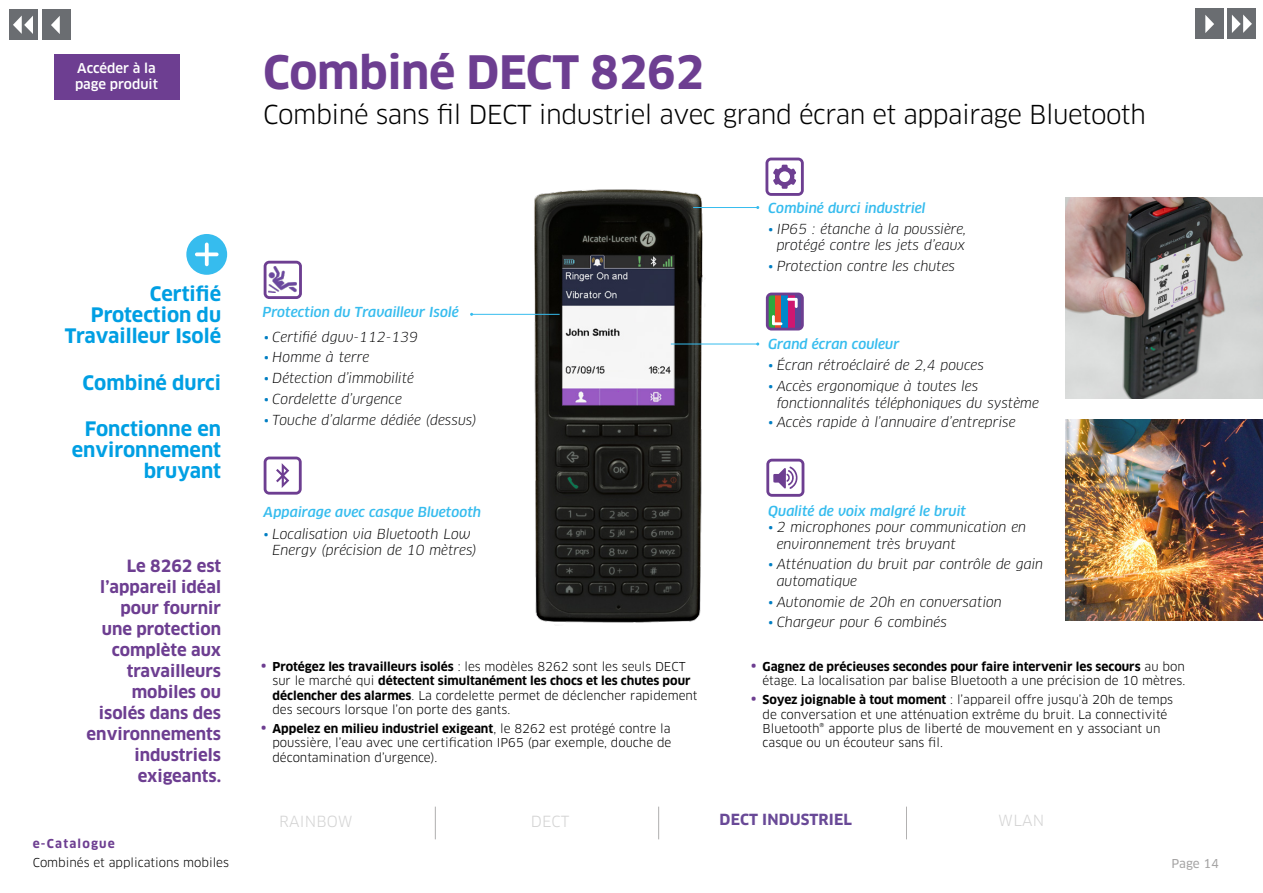
<style>
.page{position:relative;width:1263px;height:893px;background:#fff}
.page>*{position:absolute;margin:0;border:0;box-sizing:border-box;transform-origin:0 0}
.t1{font:700 45px "Clan OT";letter-spacing:-.01em;color:#6d3e91}
.t2{font:25.5px "Clan OT";letter-spacing:-.02em;color:#000}
.t3{font:700 19.5px/21px "Clan OT";color:#009fe3;text-align:right}
.t4{font:700 16.5px/21px "Clan OT";color:#6d3e91;text-align:right}
.t5{font:15px "Clan OT";letter-spacing:.01em;color:#d4d4d4}
.t6{font:700 15px "Clan OT";letter-spacing:.01em;color:#694997}
.t7{font:italic 13.5px/16.5px "Clan OT";color:#020203;text-align:center}
.t8{font:italic 13.5px/16.5px "Clan OT";color:#000}
.t9{font:italic 500 13.5px "Clan OT";color:#36bcee}
.t10{font:500 13.2px/15.9px "Clan OT";color:#fff}
.t11{font:12px/14.4px "Clan OT";color:#000}
.t12{font:700 12px "Clan OT";letter-spacing:.1em;color:#6d3e91}
.t13{font:12px "Clan OT News";letter-spacing:-.005em;color:#a6a5a5}
.s1{font-style:normal;color:#007ec3}
.s2{font-size:16.5px;color:#6d3e91}
.s3{font-weight:700}
</style>
<div class="page">
<svg style="left:186px;top:234px;width:41px;height:41px"></svg>
<img style="left:520px;top:189px;width:195px;height:434px">
<hr style="left:472px;top:314px;width:88px;height:1px;background:#36bcee">
<hr style="left:693px;top:207px;width:65px;height:1px;background:#36bcee">
<hr style="left:671px;top:344px;width:87px;height:1px;background:#36bcee">
<svg style="left:264px;top:457px;width:38px;height:38px"></svg>
<svg style="left:766px;top:459px;width:38px;height:38px"></svg>
<svg style="left:264px;top:261px;width:38px;height:38px"></svg>
<img style="left:269px;top:267px;width:27px;height:26px">
<svg style="left:766px;top:293px;width:38px;height:37px"></svg>
<img style="left:1065px;top:198px;width:198px;height:201px">
<img style="left:1065px;top:420px;width:198px;height:200px">
<svg style="left:765px;top:158px;width:39px;height:38px"></svg>
<div style="left:9px;top:9px;width:29px;height:31px;background:#6a6d71"></div>
<svg style="left:13px;top:16px;width:20px;height:18px"></svg>
<div style="left:1227px;top:9px;width:28px;height:30px;background:#6a6d71"></div>
<svg style="left:1232px;top:15px;width:20px;height:18px"></svg>
<div style="left:42px;top:9px;width:28px;height:31px;background:#6a6d71"></div>
<svg style="left:51px;top:16px;width:9px;height:18px"></svg>
<div style="left:1195px;top:9px;width:28px;height:30px;background:#6a6d71"></div>
<svg style="left:1205px;top:15px;width:9px;height:18px"></svg>
<hr style="left:435px;top:807px;width:1px;height:32px;background:#a6a5a5">
<hr style="left:906px;top:807px;width:1px;height:32px;background:#a6a5a5">
<hr style="left:658px;top:807px;width:1px;height:32px;background:#a6a5a5">
<div style="left:54px;top:54px;width:125px;height:46px;background:#6d3e91"></div>
<p class="t10" style="left:75px;top:60px;width:84px">Accéder à la page produit</p>
<h3 class="t3" style="left:65px;top:284px;width:158px">Certifié<br>Protection du<br>Travailleur Isolé</h3>
<h3 class="t3" style="left:83px;top:372px;width:140px">Combiné durci</h3>
<h3 class="t3" style="left:72px;top:419px;width:151px">Fonctionne en environnement bruyant</h3>
<h3 class="t4" style="left:87px;top:556px;width:136px">Le 8262 est l’appareil idéal pour fournir une protection complète aux travailleurs mobiles ou isolés dans des environnements industriels exigeants.</h3>
<p class="t12" style="left:33px;top:836px;width:84px">e-Catalogue</p>
<p class="t11" style="left:33px;top:856px;width:198px">Combinés et applications mobiles</p>
<h1 class="t1" style="left:263px;top:47px;width:442px">Combiné DECT 8262</h1>
<h2 class="t2" style="left:263px;top:99px;width:884px">Combiné sans fil DECT industriel avec grand écran et appairage Bluetooth</h2>
<p class="t9" style="left:768px;top:200px;width:159px">Combiné durci industriel</p>
<p class="t9" style="left:263px;top:304px;width:198px">Protection du Travailleur Isolé</p>
<p class="t7" style="left:264px;top:328px;width:156px"><span class="s1">•</span> Certifié dguv-112-139</p>
<p class="t7" style="left:264px;top:349px;width:107px"><span class="s1">•</span> Homme à terre</p>
<p class="t7" style="left:264px;top:370px;width:152px"><span class="s1">•</span> Détection d’immobilité</p>
<p class="t7" style="left:264px;top:391px;width:140px"><span class="s1">•</span> Cordelette d’urgence</p>
<p class="t7" style="left:264px;top:411px;width:214px"><span class="s1">•</span> Touche d’alarme dédiée (dessus)</p>
<p class="t7" style="left:768px;top:221px;width:200px"><span class="s1">•</span> IP65 : étanche à la poussière, protégé contre les jets d’eaux</p>
<p class="t7" style="left:768px;top:258px;width:189px"><span class="s1">•</span> Protection contre les chutes</p>
<p class="t9" style="left:768px;top:336px;width:133px">Grand écran couleur</p>
<p class="t7" style="left:768px;top:357px;width:217px"><span class="s1">•</span> Écran rétroéclairé de 2,4 pouces</p>
<p class="t7" style="left:777px;top:378px;width:264px;text-align:left;text-indent:-9px"><span class="s1">•</span> Accès ergonomique à toutes les fonctionnalités téléphoniques du système</p>
<p class="t7" style="left:768px;top:414px;width:249px"><span class="s1">•</span> Accès rapide à l’annuaire d’entreprise</p>
<p class="t9" style="left:264px;top:504px;width:219px">Appairage avec casque Bluetooth</p>
<p class="t9" style="left:768px;top:503px;width:199px">Qualité de voix malgré le bruit</p>
<p class="t8" style="left:777px;top:519px;width:251px;text-indent:-9px"><span class="s1">•</span> 2 microphones pour communication en environnement très bruyant</p>
<p class="t8" style="left:777px;top:556px;width:268px;text-indent:-9px"><span class="s1">•</span> Atténuation du bruit par contrôle de gain automatique</p>
<p class="t8" style="left:768px;top:593px;width:235px"><span class="s1">•</span> Autonomie de 20h en conversation</p>
<p class="t8" style="left:768px;top:614px;width:180px"><span class="s1">•</span> Chargeur pour 6 combinés</p>
<p class="t8" style="left:272px;top:526px;width:206px;text-indent:-9px"><span class="s1">•</span> Localisation via Bluetooth Low<br>Energy (précision de 10 mètres)</p>
<p class="t11" style="left:272px;top:659px;width:427px;text-indent:-12px"><span class="s2">•</span> <span class="s3">Protégez les travailleurs isolés</span> : les modèles 8262 sont les seuls DECT sur le marché qui <span class="s3">détectent simultanément les chocs et les chutes pour déclencher des alarmes</span>. La cordelette permet de déclencher rapidement des secours lorsque l’on porte des gants.</p>
<p class="t11" style="left:272px;top:721px;width:400px;text-align:justify;text-indent:-12px"><span class="s2">•</span> <span class="s3">Appelez en milieu industriel exigeant</span>, le 8262 est protégé contre la poussière, l’eau avec une certification IP65 (par exemple, douche de décontamination d’urgence).</p>
<p class="t11" style="left:750px;top:659px;width:436px;text-align:right"><span class="s2">•</span> <span class="s3">Gagnez de précieuses secondes pour faire intervenir les secours</span> au bon étage. La localisation par balise Bluetooth a une précision de 10 mètres.</p>
<p class="t11" style="left:762px;top:692px;width:412px;text-indent:-12px"><span class="s2">•</span> <span class="s3">Soyez joignable à tout moment</span> : l’appareil offre jusqu’à 20h de temps de conversation et une atténuation extrême du bruit. La connectivité Bluetooth® apporte plus de liberté de mouvement en y associant un casque ou un écouteur sans fil.</p>
<p class="t5" style="left:279px;top:812px;width:75px">RAINBOW</p>
<p class="t5" style="left:531px;top:812px;width:40px">DECT</p>
<p class="t6" style="left:720px;top:811px;width:134px">DECT INDUSTRIEL</p>
<p class="t5" style="left:998px;top:811px;width:47px">WLAN</p>
<p class="t13" style="left:1171px;top:857px;width:49px">Page 14</p>
</div>
